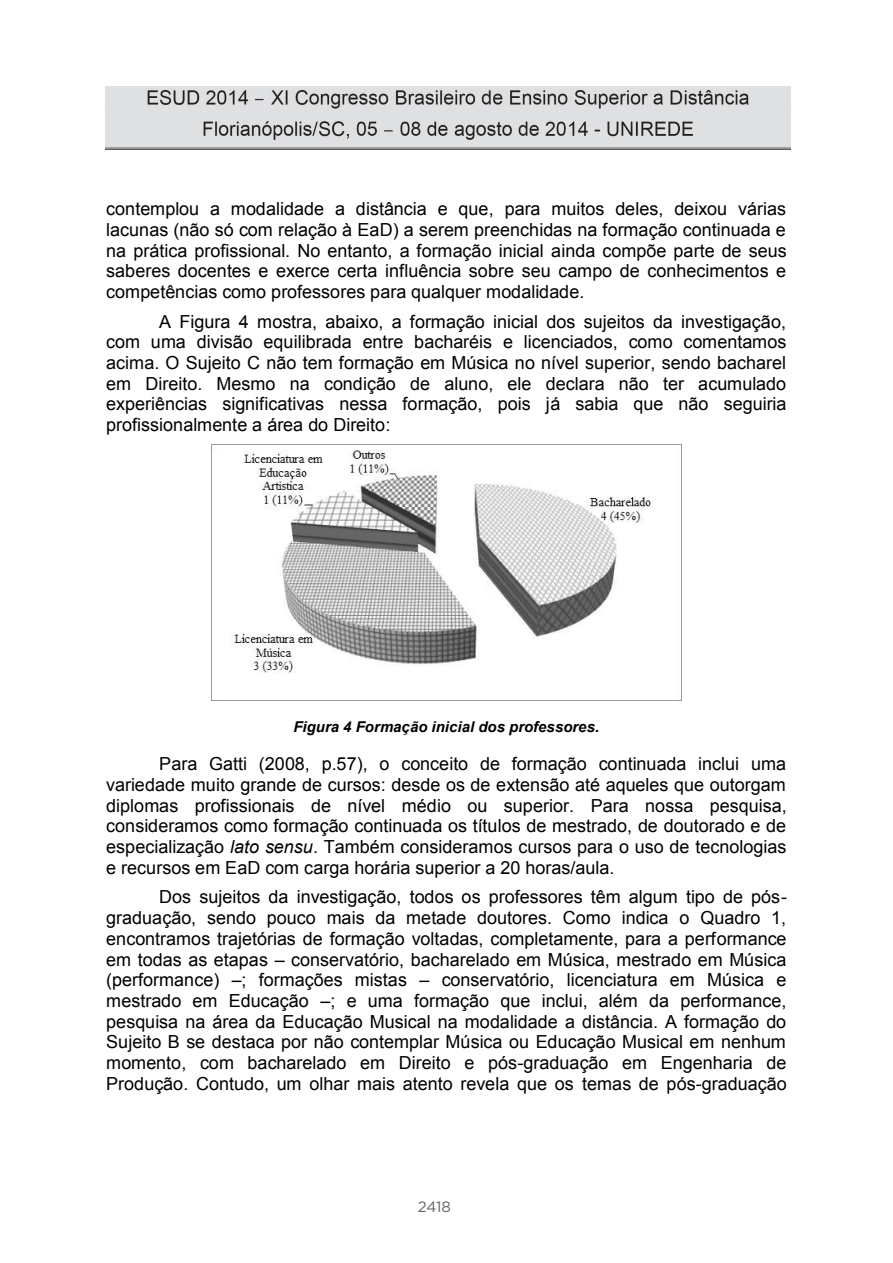
<style>
.page{position:relative;width:893px;height:1263px;background:#fff}
.page>*{position:absolute;margin:0;border:0;box-sizing:border-box;transform-origin:0 0}
.t1{font:18px/20.7px "Arial";color:#000;text-align:justify}
.t2{font:italic 700 15px "Arial";color:#000}
.t3{font:15px "Gotham";color:#636366}
.s1{font-style:italic}
.s2{font-style:inherit}
</style>
<div class="page">
<img style="left:105px;top:86px;width:685px;height:63px">
<img style="left:211px;top:444px;width:470px;height:256px">
<p class="t1" style="left:106px;top:199px;width:682px">contemplou a modalidade a distância e que, para muitos deles, deixou várias lacunas (não só com relação à EaD) a serem preenchidas na formação continuada e na prática profissional. No entanto, a formação inicial ainda compõe parte de seus saberes docentes e exerce certa influência sobre seu campo de conhecimentos e competências como professores para qualquer modalidade.</p>
<p class="t1" style="left:106px;top:311px;width:682px;text-indent:53px">A Figura 4 mostra, abaixo, a formação inicial dos sujeitos da investigação, com uma divisão equilibrada entre bacharéis e licenciados, como comentamos acima. O Sujeito C não tem formação em Música no nível superior, sendo bacharel em Direito. Mesmo na condição de aluno, ele declara não ter acumulado experiências significativas nessa formação, pois já sabia que não seguiria profissionalmente a área do Direito:</p>
<p class="t2" style="left:293px;top:717px;width:307px">Figura 4 Formação inicial dos professores.</p>
<p class="t1" style="left:106px;top:754px;width:682px;text-indent:53px">Para Gatti (2008, p.57), o conceito de formação continuada inclui uma variedade muito grande de cursos: desde os de extensão até aqueles que outorgam diplomas profissionais de nível médio ou superior. Para nossa pesquisa, consideramos como formação continuada os títulos de mestrado, de doutorado e de especialização <span class="s1">lato sensu</span>. Também consideramos cursos para o uso de tecnologias e recursos em EaD com carga horária superior a 20 horas/aula.</p>
<p class="t1" style="left:106px;top:887px;width:682px;text-indent:53px">Dos sujeitos da investigação, todos os professores têm algum tipo de pós&shy;graduação, sendo pouco mais da metade doutores. Como indica o Quadro 1, encontramos trajetórias de formação voltadas, completamente, para a performance em todas as etapas <span class="s2">–</span> conservatório, bacharelado em Música, mestrado em Música (performance) <span class="s2">–</span>; formações mistas <span class="s2">–</span> conservatório, licenciatura em Música e mestrado em Educação <span class="s2">–</span>; e uma formação que inclui, além da performance, pesquisa na área da Educação Musical na modalidade a distância. A formação do Sujeito B se destaca por não contemplar Música ou Educação Musical em nenhum momento, com bacharelado em Direito e pós-graduação em Engenharia de Produção. Contudo, um olhar mais atento revela que os temas de pós-graduação</p>
<p class="t3" style="left:418px;top:1197px;width:35px">2418</p>
</div>
